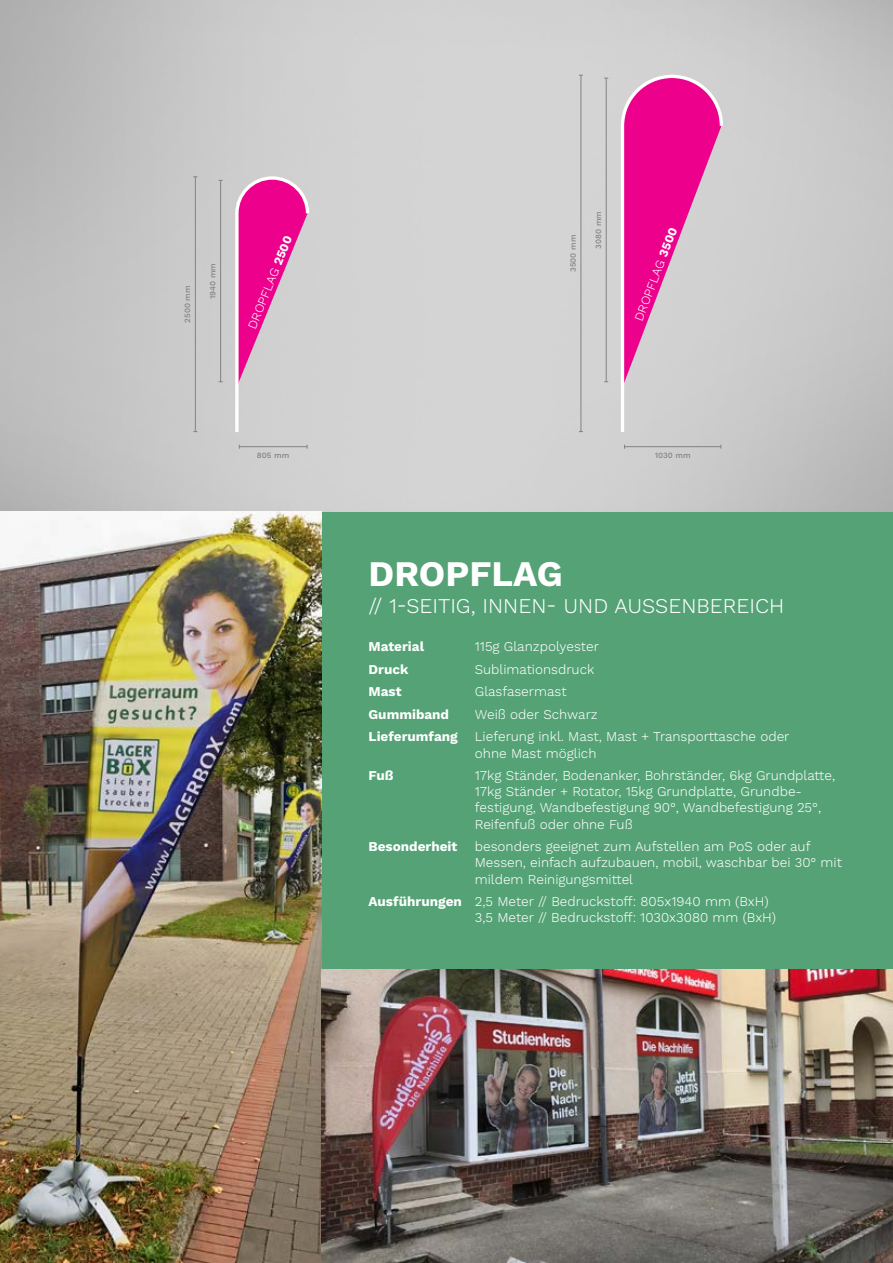
<style>
.page{position:relative;width:893px;height:1263px;background:#fff}
.page>*{position:absolute;margin:0;border:0;box-sizing:border-box;transform-origin:0 0}
.t1{font:700 36px "Work Sans";color:#fff}
.t2{font:300 21px "Work Sans";color:#fff}
.t3{font:300 13.5px/16.2px "Work Sans";color:#fff}
.t4{font:700 13.5px "Work Sans";color:#fff}
.t5{font:300 12.45px "Work Sans";color:#fff}
.t6{font:500 7.95px "Work Sans";color:#808285}
.s1{font-weight:700}
.s2{font-weight:300}
</style>
<div class="page">
<div style="left:322px;top:511px;width:571px;height:458px;background:#54a275"></div>
<svg style="left:234px;top:175px;width:77px;height:260px;background:#dd83b8"></svg>
<hr style="left:220px;top:180px;width:1px;height:202px;background:#808285">
<hr style="left:195px;top:177px;width:1px;height:255px;background:#808285">
<hr style="left:239px;top:446px;width:68px;height:1px;background:#808285">
<svg style="left:619px;top:73px;width:106px;height:362px;background:#dd7bb5"></svg>
<hr style="left:606px;top:78px;width:1px;height:304px;background:#808285">
<hr style="left:580px;top:75px;width:1px;height:357px;background:#808285">
<hr style="left:624px;top:446px;width:97px;height:1px;background:#808285">
<img style="left:0;top:511px;width:322px;height:752px">
<img style="left:322px;top:969px;width:571px;height:294px">
<p class="t6" style="left:183px;top:323px;width:39px;rotate:-90deg">2500 mm</p>
<p class="t6" style="left:208px;top:299px;width:38px;rotate:-90deg">1940 mm</p>
<p class="t5" style="left:245px;top:325px;width:101px;rotate:-68deg">Dropflag <span class="s1">2500</span></p>
<p class="t6" style="left:257px;top:451px;width:34px">805 mm</p>
<p class="t6" style="left:568px;top:272px;width:39px;rotate:-90deg">3500 mm</p>
<p class="t6" style="left:594px;top:249px;width:39px;rotate:-90deg">3080 mm</p>
<p class="t5" style="left:631px;top:318px;width:101px;rotate:-69deg">Dropflag <span class="s1">3500</span></p>
<p class="t6" style="left:655px;top:451px;width:37px">1030 mm</p>
<h1 class="t1" style="left:369px;top:552px;width:196px">Dropflag</h1>
<h2 class="t2" style="left:369px;top:593px;width:401px">// 1-seitig, I nnen- und AuSSenbereich</h2>
<p class="t4" style="left:369px;top:639px;width:57px">Material</p>
<p class="t3" style="left:475px;top:639px;width:126px">115g Glanzpolyester</p>
<p class="t4" style="left:369px;top:661px;width:78px">Druck <span class="s2">S</span></p>
<p class="t3" style="left:483px;top:662px;width:113px">ublimationsdruck</p>
<p class="t4" style="left:369px;top:684px;width:35px">Mast</p>
<p class="t3" style="left:475px;top:684px;width:93px">Glasfasermast</p>
<p class="t4" style="left:369px;top:706px;width:82px">Gummiband</p>
<p class="t3" style="left:369px;top:703px;width:422px;line-height:22.5px;text-indent:106px">Weiß oder Schwarz<br><span class="s1">Lieferumfang</span> Lieferung inkl. M ast, M ast + Transporttasche oder</p>
<p class="t3" style="left:475px;top:745px;width:123px">ohne Mast möglich</p>
<p class="t4" style="left:369px;top:768px;width:27px">Fuß</p>
<p class="t3" style="left:475px;top:768px;width:362px">17kg Ständer, Bodenanker, Bohrständer, 6kg Grundplatte, 17kg Ständer + Rotator, 15kg Grundplatte, Grundbe&shy;festigung, Wandbefestigung 90°, Wandbefestigung 25°, Reifenfuß oder ohne Fuß</p>
<p class="t4" style="left:369px;top:839px;width:90px">Besonderheit</p>
<p class="t3" style="left:475px;top:839px;width:369px">besonders geeignet zum Aufstellen am PoS oder auf<br>M essen, einfach aufzubauen, mobil, waschbar bei 30° mit mildem Reinigungsmittel</p>
<p class="t3" style="left:475px;top:894px;width:303px;text-indent:-106px"><span class="s1">Ausführungen</span> 2,5 M eter // Bedruckstoff: 805x1940 mm (BxH)<br>3,5 M eter // Bedruckstoff: 1030x3080 mm (BxH)</p>
</div>
